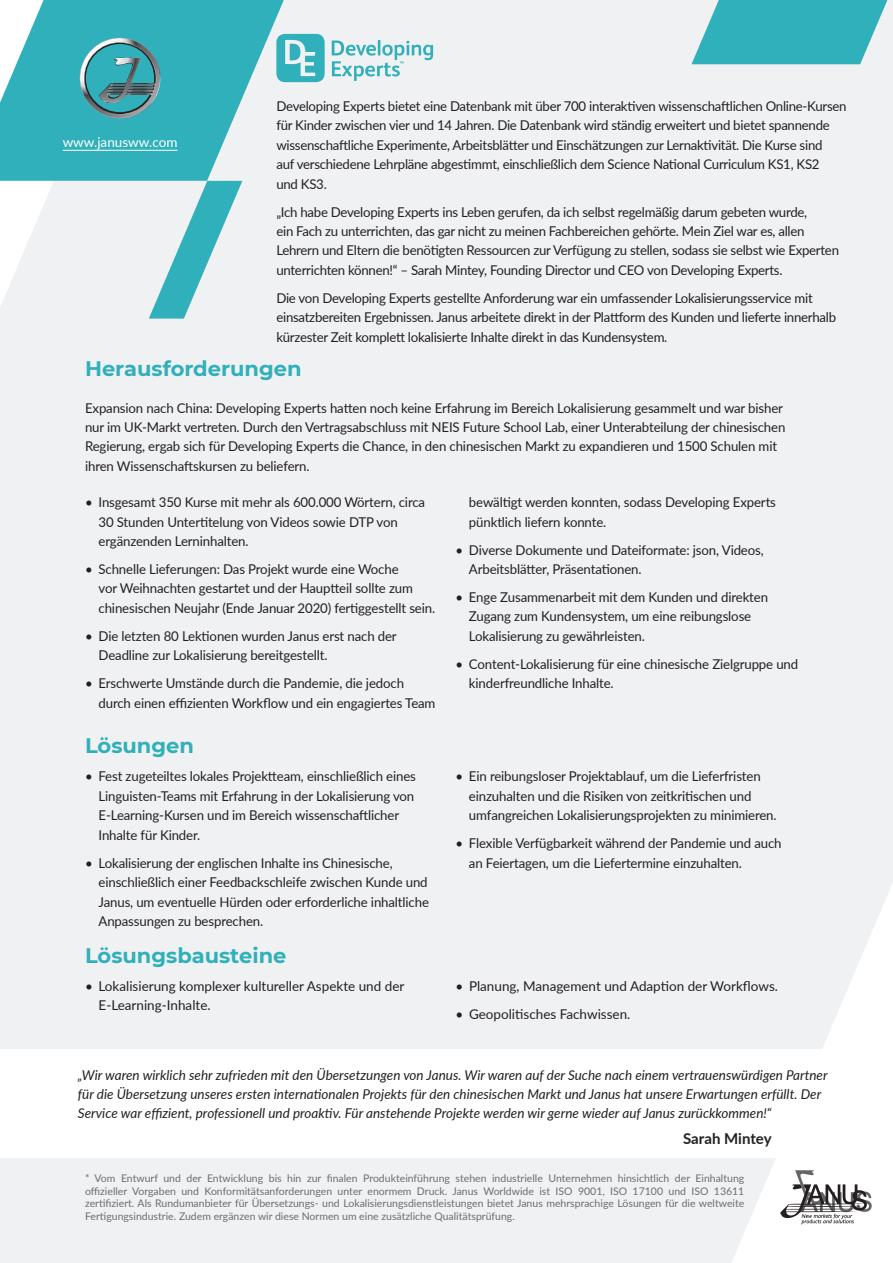
<style>
.page{position:relative;width:893px;height:1263px;background:#f0f1f2}
.page>*{position:absolute;margin:0;border:0;box-sizing:border-box;transform-origin:0 0}
.Подзаголовок2{font:700 21px "Montserrat";color:#30b0ba}
.t1{font:700 15px "Lato";letter-spacing:-.005em;color:#231f20}
.body{font:13.5px/19.5px "Lato";letter-spacing:-.01em;color:#231f20}
.Пункты{font:13.5px/19.5px "Lato";letter-spacing:-.01em;color:#231f20}
.t2{font:italic 13.5px/19.5px "Lato";color:#231f20}
.body-2{font:13.5px "Lato";color:#fff}
.t3{font:10.5px/12.6px "Lato";color:#6c6d70;text-align:justify}
</style>
<div class="page">
<div style="left:0;top:1049px;width:893px;height:109px;background:#fff"></div>
<svg style="left:0;top:0;width:284px;height:181px;fill:#30b0ba"></svg>
<svg style="left:780px;top:1170px;width:92px;height:54px"></svg>
<hr style="left:63px;top:150px;width:114px;height:1px;background:#fff">
<svg style="left:149px;top:181px;width:93px;height:138px"></svg>
<svg style="left:691px;top:0;width:196px;height:64px;background:#4ab9c1"></svg>
<svg style="left:80px;top:38px;width:80px;height:80px;background:#4b9da4"></svg>
<svg style="left:276px;top:34px;width:49px;height:48px"></svg>
<svg style="left:332px;top:40px;width:101px;height:41px"></svg>
<p class="body-2" style="left:63px;top:133px;width:116px">www.janusww.com</p>
<p class="body" style="left:276px;top:96px;width:572px">Developing Experts bietet eine Datenbank mit über 700 interaktiven wissenschaftlichen Online-Kursen für Kinder zwischen vier und 14 Jahren. Die Datenbank wird ständig erweitert und bietet spannende wissenschaftliche Experimente, Arbeitsblätter und Einschätzungen zur Lernaktivität. Die Kurse sind<br>auf verschiedene Lehrpläne abgestimmt, einschließlich dem Science National Curriculum KS1, KS2<br>und KS3.</p>
<p class="body" style="left:276px;top:201px;width:564px">„Ich habe Developing Experts ins Leben gerufen, da ich selbst regelmäßig darum gebeten wurde,<br>ein Fach zu unterrichten, das gar nicht zu meinen Fachbereichen gehörte. Mein Ziel war es, allen Lehrern und Eltern die benötigten Ressourcen zur Verfügung zu stellen, sodass sie selbst wie Experten unterrichten können!“ – Sarah Mintey, Founding Director und CEO von Developing Experts.</p>
<p class="body" style="left:276px;top:288px;width:561px">Die von Developing Experts gestellte Anforderung war ein umfassender Lokalisierungsservice mit einsatzbereiten Ergebnissen. Janus arbeitete direkt in der Plattform des Kunden und lieferte innerhalb kürzester Zeit komplett lokalisierte Inhalte direkt in das Kundensystem.</p>
<p class="Подзаголовок2" style="left:85px;top:353px;width:218px">Herausforderungen</p>
<p class="Пункты" style="left:85px;top:397px;width:702px">Expansion nach China: Developing Experts hatten noch keine Erfahrung im Bereich Lokalisierung gesammelt und war bisher nur im UK-Markt vertreten. Durch den Vertragsabschluss mit NEIS Future School Lab, einer Unterabteilung der chinesischen Regierung, ergab sich für Developing Experts die Chance, in den chinesischen Markt zu expandieren und 1500 Schulen mit ihren Wissenschaftskursen zu beliefern.</p>
<p class="body" style="left:99px;top:492px;width:328px;text-indent:-13px">• Insgesamt 350 Kurse mit mehr als 600.000 Wörtern, circa<br>30 Stunden Untertitelung von Videos sowie DTP von ergänzenden Lerninhalten.</p>
<p class="body" style="left:99px;top:559px;width:338px;text-indent:-13px">• Schnelle Lieferungen: Das Projekt wurde eine Woche<br>vor Weihnachten gestartet und der Hauptteil sollte zum chinesischen Neujahr (Ende Januar 2020) fertiggestellt sein.</p>
<p class="body" style="left:99px;top:626px;width:300px;text-indent:-13px">• Die letzten 80 Lektionen wurden Janus erst nach der<br>Deadline zur Lokalisierung bereitgestellt.</p>
<p class="body" style="left:99px;top:673px;width:338px;text-indent:-13px">• Erschwerte Umstände durch die Pandemie, die jedoch durch einen effizienten Workflow und ein engagiertes Team</p>
<p class="body" style="left:469px;top:492px;width:308px">bewältigt werden konnten, sodass Developing Experts pünktlich liefern konnte.</p>
<p class="body" style="left:469px;top:539px;width:296px;text-indent:-14px">• Diverse Dokumente und Dateiformate: json, Videos,<br>Arbeitsblätter, Präsentationen.</p>
<p class="body" style="left:469px;top:587px;width:301px;text-indent:-14px">• Enge Zusammenarbeit mit dem Kunden und direkten<br>Zugang zum Kundensystem, um eine reibungslose<br>Lokalisierung zu gewährleisten.</p>
<p class="body" style="left:469px;top:653px;width:331px;text-indent:-14px">• Content-Lokalisierung für eine chinesische Zielgruppe und kinderfreundliche Inhalte.</p>
<p class="Подзаголовок2" style="left:85px;top:731px;width:111px">Lösungen</p>
<p class="body" style="left:99px;top:766px;width:319px;text-indent:-13px">• Fest zugeteiltes lokales Projektteam, einschließlich eines Linguisten-Teams mit Erfahrung in der Lokalisierung von E-Learning-Kursen und im Bereich wissenschaftlicher Inhalte für Kinder.</p>
<p class="body" style="left:99px;top:852px;width:332px;text-indent:-13px">• Lokalisierung der englischen Inhalte ins Chinesische, einschließlich einer Feedbackschleife zwischen Kunde und Janus, um eventuelle Hürden oder erforderliche inhaltliche Anpassungen zu besprechen.</p>
<p class="body" style="left:469px;top:766px;width:309px;text-indent:-14px">• Ein reibungsloser Projektablauf, um die Lieferfristen einzuhalten und die Risiken von zeitkritischen und umfangreichen Lokalisierungsprojekten zu minimieren.</p>
<p class="body" style="left:469px;top:833px;width:314px;text-indent:-14px">• Flexible Verfügbarkeit während der Pandemie und auch an Feiertagen, um die Liefertermine einzuhalten.</p>
<p class="Подзаголовок2" style="left:85px;top:940px;width:203px">Lösungsbausteine</p>
<p class="body" style="left:99px;top:976px;width:307px;text-indent:-13px">• Lokalisierung komplexer kultureller Aspekte und der<br>E-Learning-Inhalte.</p>
<p class="body" style="left:455px;top:976px;width:324px">• Planung, Management und Adaption der Workflows.</p>
<p class="body" style="left:455px;top:1004px;width:176px">• Geopolitisches Fachwissen.</p>
<p class="t2" style="left:78px;top:1064px;width:751px">„Wir waren wirklich sehr zufrieden mit den Übersetzungen von Janus. Wir waren auf der Suche nach einem vertrauenswürdigen Partner für die Übersetzung unseres ersten internationalen Projekts für den chinesischen Markt und Janus hat unsere Erwartungen erfüllt. Der<br>Service war effizient, professionell und proaktiv. Für anstehende Projekte werden wir gerne wieder auf Janus zurückkommen!“</p>
<p class="t1" style="left:683px;top:1128px;width:90px">Sarah Mintey</p>
<p class="t3" style="left:85px;top:1172px;width:661px">* Vom Entwurf und der Entwicklung bis hin zur finalen Produkteinführung stehen industrielle Unternehmen hinsichtlich der Einhaltung offizieller Vorgaben und Konformitätsanforderungen unter enormem Druck. Janus Worldwide ist ISO 9001, ISO 17100 und ISO 13611 zertifiziert. Als Rundumanbieter für Übersetzungs- und Lokalisierungsdienstleistungen bietet Janus mehrsprachige Lösungen für die weltweite Fertigungsindustrie. Zudem ergänzen wir diese Normen um eine zusätzliche Qualitätsprüfung.</p>
</div>
